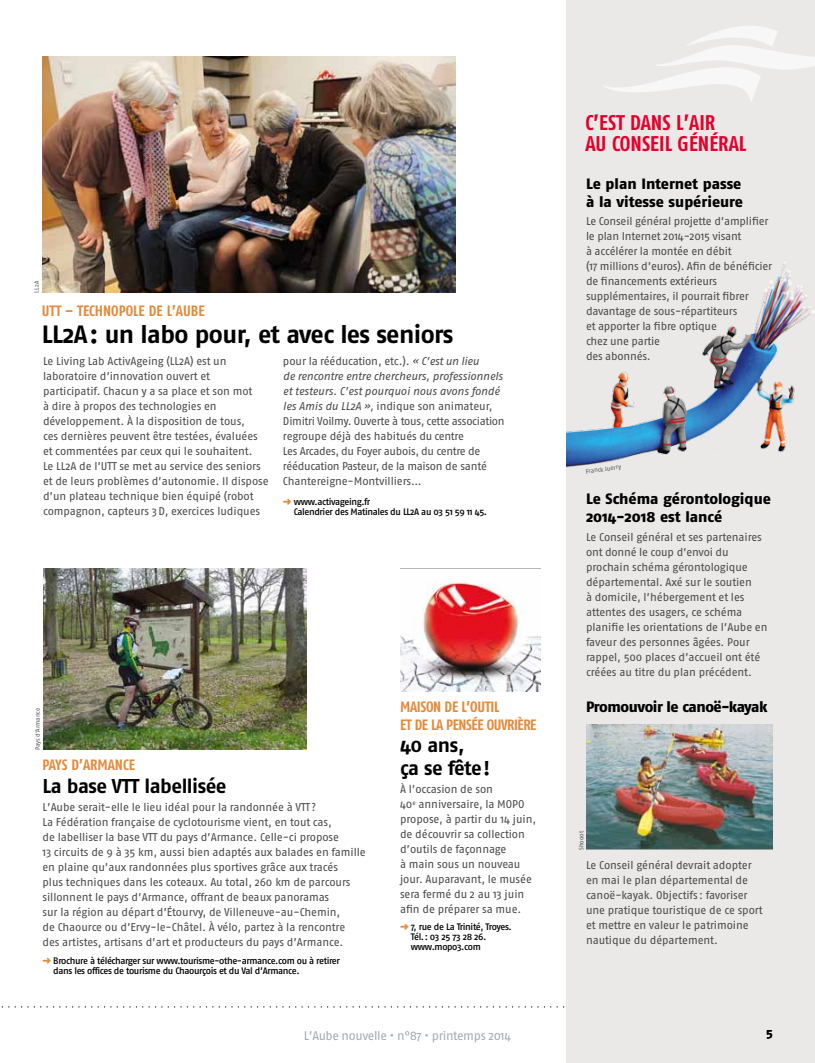
<style>
.page{position:relative;width:815px;height:1063px;background:#fff}
.page>*{position:absolute;margin:0;border:0;box-sizing:border-box;transform-origin:0 0}
.t1{font:700 25px "Fago No";letter-spacing:-.025em;color:#000}
.t2{font:700 21.25px/21.2px "Fago Co";color:#e4002c}
.t3{font:700 20px/22.5px "Fago No";letter-spacing:-.025em;color:#000}
.t4{font:15px/18px "Fago No Exb";letter-spacing:-.005em;color:#000}
.t5{font:700 15px/18px "Fago Co";letter-spacing:-.02em;color:#e38a3b}
.t6{font:15px "Fago No Exb";letter-spacing:-.03em;color:#000}
.t7{font:700 15px "Fago Co";color:#e38a3b}
.t8{font:12.5px "Fago No";letter-spacing:-.03em;color:#a3acb2}
.t9{font:700 12.5px "Fago No";color:#000}
.t10{font:11.25px/15px "Fago No";letter-spacing:-.01em;color:#494948}
.t11{font:9.38px/10px "Fago No Med";letter-spacing:-.045em;color:#000}
.t12{font:6.25px "Fago No";color:#565656}
.s1{font-style:italic}
.s2{color:#e38a3b}
</style>
<div class="page">
<svg style="left:2px;top:1006px;width:565px;height:2px"></svg>
<div style="left:567px;top:0;width:248px;height:1063px;background:#ebe9e8"></div>
<svg style="left:604px;top:26px;width:211px;height:75px"></svg>
<img style="left:400px;top:581px;width:140px;height:111px">
<img style="left:43px;top:569px;width:263px;height:180px">
<img style="left:42px;top:57px;width:413px;height:235px">
<img style="left:566px;top:252px;width:249px;height:220px">
<img style="left:586px;top:725px;width:186px;height:124px">
<p class="t12" style="left:33px;top:293px;width:13px;rotate:-90deg">LL2A</p>
<h3 class="t7" style="left:42px;top:302px;width:164px">UTT – TECHNOPOLE DE L’AUBE</h3>
<h1 class="t1" style="left:42px;top:320px;width:413px">LL2A: un labo pour, et avec les seniors</h1>
<p class="t10" style="left:43px;top:353px;width:227px">Le Living Lab ActivAgeing (LL2A) est un laboratoire d’innovation ouvert et participatif. Chacun y a sa place et son mot<br>à dire à propos des technologies en développement. À la disposition de tous,<br>ces dernières peuvent être testées, évaluées et commentées par ceux qui le souhaitent.<br>Le LL2A de l’UTT se met au service des seniors et de leurs problèmes d’autonomie. Il dispose d’un plateau technique bien équipé (robot compagnon, capteurs 3D, exercices ludiques</p>
<p class="t10" style="left:283px;top:353px;width:223px">pour la rééducation, etc.). <span class="s1">« C’est un lieu<br>de rencontre entre chercheurs, professionnels et testeurs. C’est pourquoi nous avons fondé les Amis du LL2A »,</span> indique son animateur, Dimitri Voilmy. Ouverte à tous, cette association regroupe déjà des habitués du centre<br>Les Arcades, du Foyer aubois, du centre de rééducation Pasteur, de la maison de santé Chantereigne-Montvilliers…</p>
<p class="t11" style="left:294px;top:497px;width:195px;text-indent:-11px"><span class="s2">➜</span> www.activageing.fr<br>Calendrier des Matinales du LL2A au 03 51 59 11 45.</p>
<p class="t12" style="left:34px;top:750px;width:44px;rotate:-90deg">Pays d’Armance</p>
<h3 class="t5" style="left:43px;top:756px;width:94px">PAYS D’ARMANCE</h3>
<h3 class="t3" style="left:43px;top:774px;width:186px">La base VTT labellisée</h3>
<p class="t10" style="left:43px;top:800px;width:325px">L’Aube serait-elle le lieu idéal pour la randonnée à VTT ?<br>La Fédération française de cyclotourisme vient, en tout cas,<br>de labelliser la base VTT du pays d’Armance. Celle-ci propose<br>13 circuits de 9 à 35 km, aussi bien adaptés aux balades en famille en plaine qu’aux randonnées plus sportives grâce aux tracés<br>plus techniques dans les coteaux. Au total, 260 km de parcours sillonnent le pays d’Armance, offrant de beaux panoramas<br>sur la région au départ d’Étourvy, de Villeneuve-au-Chemin,<br>de Chaource ou d’Ervy-le-Châtel. À vélo, partez à la rencontre<br>des artistes, artisans d’art et producteurs du pays d’Armance.</p>
<p class="t11" style="left:53px;top:955px;width:288px;text-indent:-11px"><span class="s2">➜</span> Brochure à télécharger sur www.tourisme-othe-armance.com ou à retirer dans les offices de tourisme du Chaourçois et du Val d’Armance.</p>
<h3 class="t5" style="left:400px;top:697px;width:138px">MAISON DE L’OUTIL<br>ET DE LA PENSÉE OUVRIÈRE</h3>
<h3 class="t3" style="left:400px;top:734px;width:92px">40 ans,<br>ça se fête!</h3>
<p class="t10" style="left:400px;top:782px;width:138px">À l’occasion de son<br>40<sup>e</sup> anniversaire, la MOPO propose, à partir du 14 juin, de découvrir sa collection d’outils de façonnage<br>à main sous un nouveau jour. Auparavant, le musée sera fermé du 2 au 13 juin afin de préparer sa mue.</p>
<p class="t11" style="left:411px;top:922px;width:103px;text-indent:-11px"><span class="s2">➜</span> 7, rue de La Trinité, Troyes.<br>Tél.: 03 25 73 28 26. www.mopo3.com</p>
<p class="t8" style="left:304px;top:1028px;width:209px">L’Aube nouvelle • n°87 • printemps 2014</p>
<h2 class="t2" style="left:585px;top:112px;width:162px">C’EST DANS L’AIR<br>AU CONSEIL GÉNÉRAL</h2>
<h3 class="t4" style="left:586px;top:174px;width:159px">Le plan Internet passe à la vitesse supérieure</h3>
<p class="t10" style="left:586px;top:214px;width:188px">Le Conseil général projette d’amplifier le plan Internet 2014-2015 visant<br>à accélérer la montée en débit<br>(17 millions d’euros). Afin de bénéficier de financements extérieurs supplémentaires, il pourrait fibrer davantage de sous-répartiteurs<br>et apporter la fibre optique<br>chez une partie<br>des abonnés.</p>
<p class="t12" style="left:585px;top:468px;width:37px;rotate:-8deg">Franck Juerry</p>
<h3 class="t4" style="left:586px;top:490px;width:187px">Le Schéma gérontologique<br>2014-2018 est lancé</h3>
<p class="t10" style="left:586px;top:529px;width:183px">Le Conseil général et ses partenaires ont donné le coup d’envoi du prochain schéma gérontologique départemental. Axé sur le soutien<br>à domicile, l’hébergement et les attentes des usagers, ce schéma planifie les orientations de l’Aube en faveur des personnes âgées. Pour rappel, 500 places d’accueil ont été créées au titre du plan précédent.</p>
<h3 class="t6" style="left:586px;top:698px;width:183px">Promouvoir le canoë-kayak</h3>
<p class="t12" style="left:578px;top:850px;width:21px;rotate:-90deg">Shooot</p>
<p class="t10" style="left:586px;top:857px;width:178px">Le Conseil général devrait adopter en mai le plan départemental de canoë-kayak. Objectifs : favoriser une pratique touristique de ce sport et mettre en valeur le patrimoine nautique du département.</p>
<p class="t9" style="left:766px;top:1025px;width:8px">5</p>
</div>
